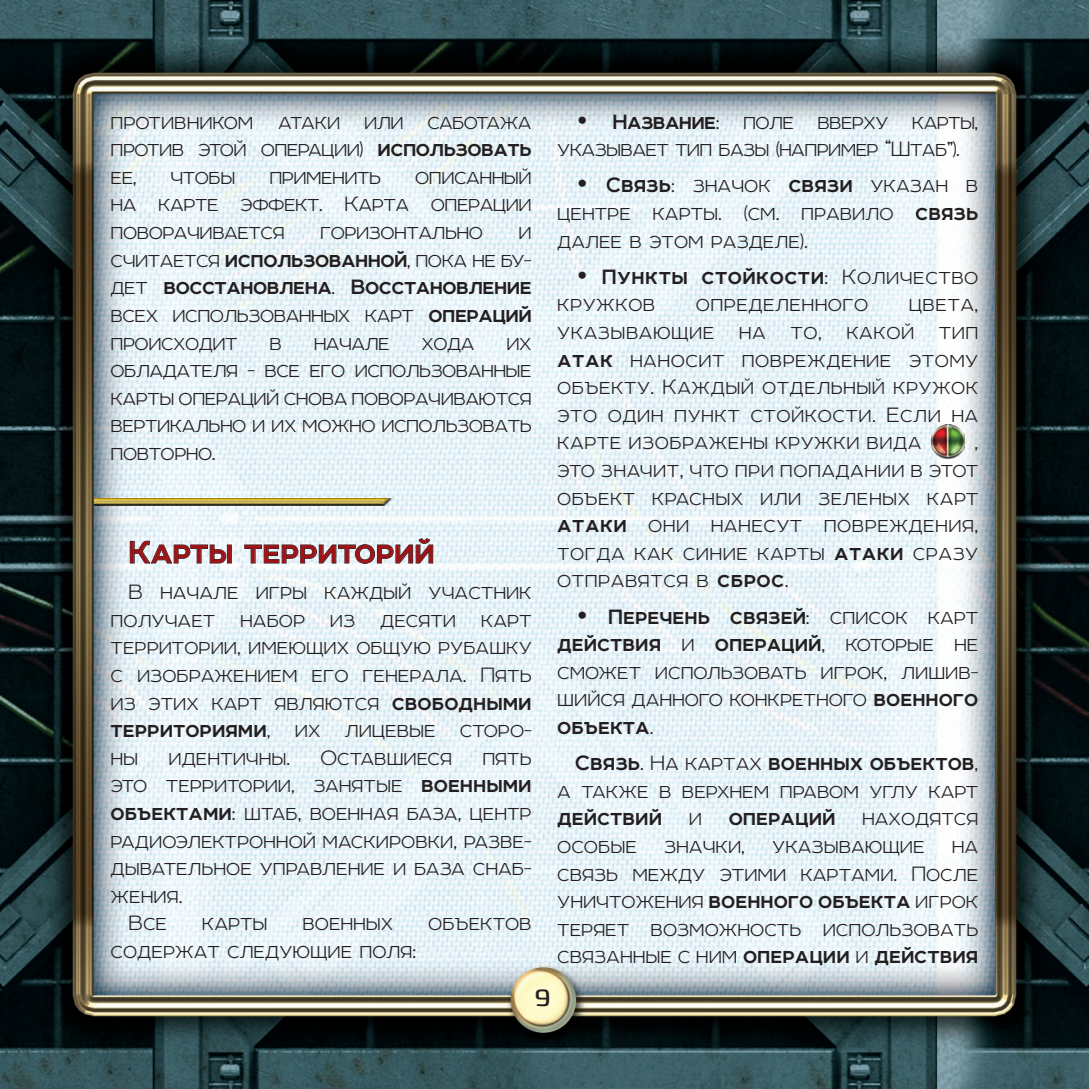
<style>
.page{position:relative;width:1089px;height:1089px;background:#fff}
.page>*{position:absolute;margin:0;border:0;box-sizing:border-box;transform-origin:0 0}
.t1{font:700 36px "Room";color:#9c1418}
.t2{font:100 24px/27.6px "Room";color:#231f20;text-align:justify}
.t3{font:100 24px/27.6px "Room";letter-spacing:-.025em;color:#231f20}
.t4{font:100 24px/27.6px "Room";letter-spacing:.02em;color:#231f20}
.t5{font:100 24px "Room";letter-spacing:-.02em;color:#231f20}
.t6{font:24px "Francker CYR";color:#231f20}
.s1{font-weight:700}
.s2{font-family:"Century Gothic";font-weight:700}
</style>
<div class="page">
<img style="left:0;top:0;width:1089px;height:1089px">
<svg style="left:130px;top:540px;width:102px;height:23px"></svg>
<svg style="left:244px;top:538px;width:189px;height:26px"></svg>
<img style="left:931px;top:424px;width:33px;height:34px">
<img style="left:95px;top:498px;width:296px;height:7px">
<p class="t2" style="left:111px;top:107px;width:422px">противником атаки или саботажа против этой операции) <span class="s1">использовать </span>ее,</p>
<p class="t2" style="left:111px;top:163px;width:422px;text-indent:305px">описанный на карте эффект. Карта операции поворачивается</p>
<p class="t2" style="left:171px;top:163px;width:66px">чтобы</p>
<p class="t5" style="left:269px;top:164px;width:113px">применить</p>
<p class="t5" style="left:320px;top:219px;width:164px">горизонтально</p>
<p class="t2" style="left:111px;top:218px;width:422px;text-indent:408px">и считается <span class="s1">использованной</span>, пока не бу&shy;дет <span class="s1">восстановлена</span>. <span class="s1">Восстановление </span>всех использованных карт <span class="s1">операций </span>происходит</p>
<p class="t2" style="left:269px;top:328px;width:14px">в</p>
<p class="t2" style="left:314px;top:328px;width:78px">начале</p>
<p class="t2" style="left:421px;top:328px;width:55px">хода</p>
<p class="t2" style="left:111px;top:328px;width:422px;text-indent:396px">их обладателя - все его использованные карты операций снова поворачиваются вертикально и их можно использовать повторно.</p>
<p class="t1" style="left:129px;top:532px;width:307px">Карты территорий</p>
<p class="t2" style="left:111px;top:578px;width:422px;text-indent:18px">В начале игры каждый участник получает набор из десяти карт территории, имеющих общую рубашку с изображением его генерала. Пять из этих карт являются <span class="s1">свободными территориями</span>, их лицевые сторо&shy;ны</p>
<p class="t2" style="left:168px;top:743px;width:123px">идентичны.</p>
<p class="t2" style="left:320px;top:743px;width:133px">Оставшиеся</p>
<p class="t2" style="left:111px;top:743px;width:422px;text-indent:372px">пять это территории, занятые <span class="s1">военными объектами</span>: штаб, военная база, центр радиоэлектронной маскировки, разве&shy;дывательное управление и база снаб&shy;жения.</p>
<p class="t2" style="left:129px;top:909px;width:40px">Все</p>
<p class="t2" style="left:202px;top:909px;width:67px">карты</p>
<p class="t2" style="left:302px;top:909px;width:93px">военных</p>
<p class="t2" style="left:428px;top:909px;width:105px">объектов</p>
<p class="t2" style="left:111px;top:937px;width:307px">содержат следующие поля:</p>
<p class="t3" style="left:557px;top:107px;width:422px;text-indent:18px"><span class="s2">•</span> <span class="s1">Название</span>: поле вверху карты, указывает тип базы (например “Штаб”).</p>
<p class="t2" style="left:557px;top:171px;width:422px;text-indent:18px"><span class="s2">•</span> <span class="s1">Связь</span>: значок <span class="s1">связи</span> указан в центре карты. (см. правило <span class="s1">связь </span>далее в этом разделе).</p>
<p class="t4" style="left:557px;top:262px;width:422px;text-indent:18px"><span class="s2">•</span> <span class="s1">Пункты стойкости</span>: Количество кружков</p>
<p class="t4" style="left:695px;top:290px;width:174px">определенного</p>
<p class="t2" style="left:557px;top:290px;width:422px;text-indent:351px">цвета, указывающие на то, какой тип <span class="s1">атак</span> наносит повреждение этому объекту. Каждый отдельный кружок это один пункт стойкости. Если на карте изображены кружки вида</p>
<p class="t2" style="left:557px;top:428px;width:422px;text-indent:417px">, это значит, что при попадании в этот объект красных или зеленых карт <span class="s1">атаки</span> они нанесут повреждения, тогда как синие карты <span class="s1">атаки</span> сразу отправятся в <span class="s1">сброс</span>.</p>
<p class="t2" style="left:557px;top:602px;width:422px;text-indent:18px"><span class="s2">•</span> <span class="s1">Перечень связей</span>: список карт <span class="s1">действия</span> и <span class="s1">операций</span>, которые не сможет использовать игрок, лишив&shy;шийся данного конкретного <span class="s1">военного объекта</span>.</p>
<p class="t2" style="left:557px;top:749px;width:422px;text-indent:18px"><span class="s1">Связь</span>. На картах <span class="s1">военных объектов</span>, а также в верхнем правом углу карт <span class="s1">действий</span> и <span class="s1">операций</span> находятся особые значки, указывающие на связь между этими картами. После уничтожения <span class="s1">военного объекта</span> игрок теряет возможность использовать связанные с ним <span class="s1">операции</span> и <span class="s1">действия</span></p>
<p class="t6" style="left:534px;top:983px;width:18px">9</p>
</div>
